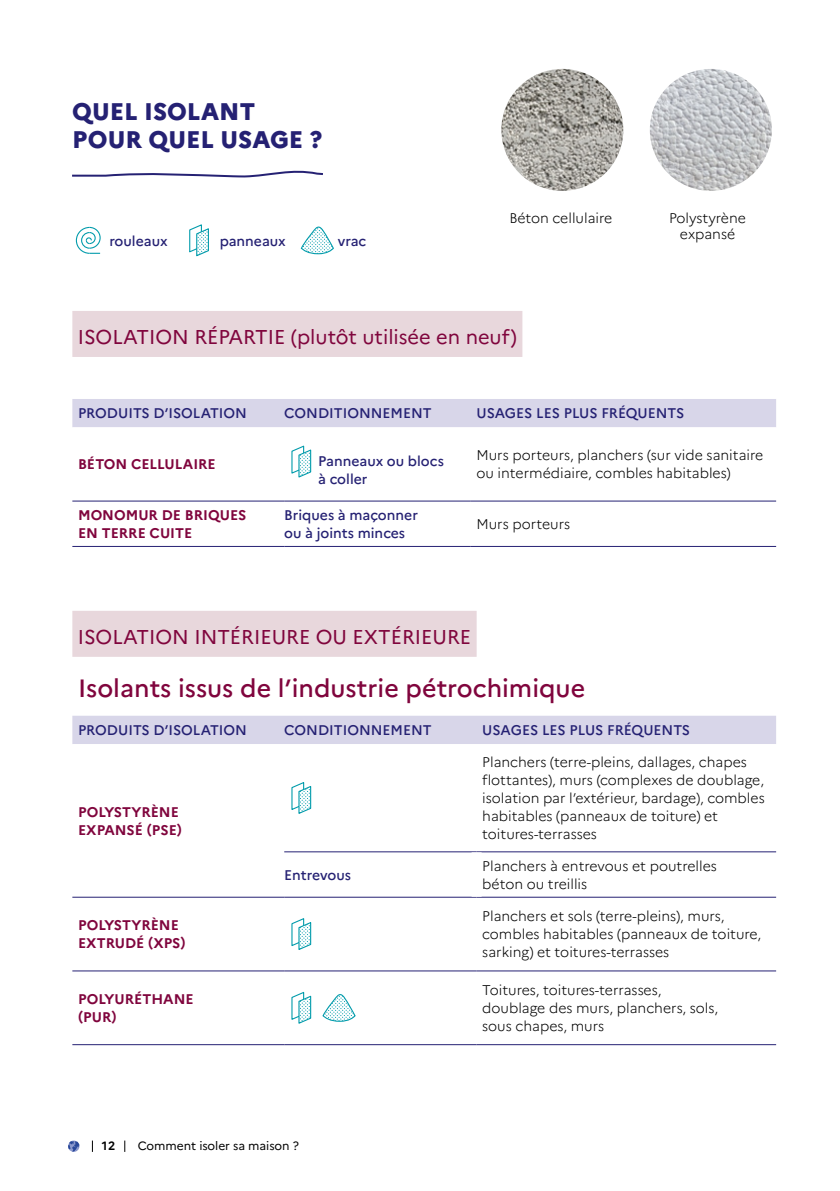
<style>
.page{position:relative;width:840px;height:1191px;background:#fff}
.page>*{position:absolute;margin:0;border:0;box-sizing:border-box;transform-origin:0 0}
.t1{font:500 25px "Marianne";color:#80053d}
.t2{font:800 24px/28px "Marianne";color:#252173}
.t3{font:20px "Marianne";color:#80053d}
.t4{font:300 14px/18px "Marianne";color:#000}
.t5{font:500 14px/18px "Marianne";color:#252173}
.t6{font:700 14px/18px "Marianne";color:#80053d}
.t7{font:12px "Marianne";letter-spacing:-.005em;color:#000}
.t8{font:700 12px "Marianne";color:#000}
</style>
<div class="page">
<svg style="left:72px;top:170px;width:251px;height:8px"></svg>
<svg style="left:68px;top:1140px;width:11px;height:11px"></svg>
<div style="left:72px;top:399px;width:703px;height:28px;background:#d8d6e9"></div>
<svg style="left:72px;top:501px;width:703px;height:45px"></svg>
<hr style="left:72px;top:500px;width:212px;height:1px;background:#252173">
<hr style="left:284px;top:500px;width:186px;height:1px;background:#252173">
<hr style="left:470px;top:500px;width:305px;height:1px;background:#252173">
<hr style="left:72px;top:546px;width:212px;height:1px;background:#252173">
<hr style="left:284px;top:546px;width:186px;height:1px;background:#252173">
<hr style="left:470px;top:546px;width:305px;height:1px;background:#252173">
<div style="left:72px;top:311px;width:450px;height:46px;background:#e8d7dc"></div>
<div style="left:78px;top:399px;width:169px;height:26px;background:#d8d6e9"></div>
<div style="left:284px;top:399px;width:147px;height:26px;background:#d8d6e9"></div>
<div style="left:476px;top:399px;width:208px;height:26px;background:#d8d6e9"></div>
<svg style="left:291px;top:445px;width:21px;height:33px"></svg>
<svg style="left:72px;top:715px;width:703px;height:29px;background:#dad9ea"></svg>
<svg style="left:72px;top:852px;width:703px;height:120px"></svg>
<hr style="left:72px;top:896px;width:212px;height:1px;background:#252173">
<hr style="left:284px;top:851px;width:192px;height:1px;background:#252173">
<hr style="left:476px;top:851px;width:299px;height:1px;background:#252173">
<hr style="left:284px;top:896px;width:192px;height:1px;background:#252173">
<hr style="left:476px;top:896px;width:299px;height:1px;background:#252173">
<hr style="left:72px;top:970px;width:212px;height:1px;background:#252173">
<hr style="left:284px;top:970px;width:192px;height:1px;background:#252173">
<hr style="left:476px;top:970px;width:299px;height:1px;background:#252173">
<hr style="left:72px;top:1044px;width:212px;height:1px;background:#252173">
<hr style="left:284px;top:1044px;width:192px;height:1px;background:#252173">
<hr style="left:476px;top:1044px;width:299px;height:1px;background:#252173">
<div style="left:471px;top:852px;width:10px;height:44px;background:#fff"></div>
<div style="left:72px;top:611px;width:404px;height:46px;background:#e8d7dc"></div>
<div style="left:78px;top:716px;width:169px;height:26px;background:#d8d6e9"></div>
<div style="left:284px;top:716px;width:147px;height:26px;background:#d8d6e9"></div>
<div style="left:482px;top:716px;width:207px;height:26px;background:#d8d6e9"></div>
<svg style="left:291px;top:782px;width:21px;height:32px"></svg>
<svg style="left:291px;top:917px;width:21px;height:34px"></svg>
<svg style="left:291px;top:991px;width:21px;height:33px"></svg>
<svg style="left:322px;top:994px;width:34px;height:28px"></svg>
<img style="left:501px;top:69px;width:122px;height:122px;border-radius:61px">
<img style="left:649px;top:69px;width:122px;height:122px;border-radius:61px">
<svg style="left:75px;top:226px;width:26px;height:28px"></svg>
<svg style="left:189px;top:224px;width:20px;height:33px"></svg>
<svg style="left:300px;top:226px;width:34px;height:29px"></svg>
<h2 class="t2" style="left:72px;top:96px;width:252px">QUEL ISOLANT<br>POUR QUEL USAGE ?</h2>
<p class="t5" style="left:109px;top:231px;width:60px">rouleaux</p>
<p class="t5" style="left:219px;top:231px;width:68px">panneaux</p>
<p class="t5" style="left:338px;top:231px;width:30px">vrac</p>
<p class="t4" style="left:509px;top:207px;width:104px">Béton cellulaire</p>
<p class="t4" style="left:668px;top:208px;width:78px;line-height:16px;text-align:center">Polystyrène expansé</p>
<h3 class="t3" style="left:78px;top:321px;width:440px">ISOLATION RÉPARTIE (plutôt utilisée en neuf)</h3>
<p class="t5" style="left:78px;top:403px;width:170px">PRODUITS D’ISOLATION</p>
<p class="t5" style="left:284px;top:403px;width:149px">CONDITIONNEMENT</p>
<p class="t5" style="left:476px;top:403px;width:209px">USAGES LES PLUS FRÉQUENTS</p>
<p class="t6" style="left:78px;top:454px;width:139px">BÉTON CELLULAIRE</p>
<p class="t5" style="left:318px;top:451px;width:127px">Panneaux ou blocs à coller</p>
<p class="t4" style="left:476px;top:445px;width:288px">Murs porteurs, planchers (sur vide sanitaire ou intermédiaire, combles habitables)</p>
<p class="t6" style="left:78px;top:505px;width:170px">MONOMUR DE BRIQUES<br>EN TERRE CUITE</p>
<p class="t5" style="left:284px;top:505px;width:135px">Briques à maçonner ou à joints minces</p>
<p class="t4" style="left:476px;top:514px;width:95px">Murs porteurs</p>
<h3 class="t3" style="left:78px;top:621px;width:395px">ISOLATION INTÉRIEURE OU EXTÉRIEURE</h3>
<h1 class="t1" style="left:78px;top:668px;width:508px">Isolants issus de l’industrie pétrochimique</h1>
<p class="t5" style="left:78px;top:720px;width:170px">PRODUITS D’ISOLATION</p>
<p class="t5" style="left:284px;top:720px;width:149px">CONDITIONNEMENT</p>
<p class="t5" style="left:482px;top:720px;width:209px">USAGES LES PLUS FRÉQUENTS</p>
<p class="t6" style="left:78px;top:801px;width:105px">POLYSTYRÈNE<br>EXPANSÉ (PSE)</p>
<p class="t4" style="left:482px;top:752px;width:284px">Planchers (terre-pleins, dallages, chapes flottantes), murs (complexes de doublage, isolation par l’extérieur, bardage), combles habitables (panneaux de toiture) et toitures-terrasses</p>
<p class="t5" style="left:284px;top:864px;width:68px">Entrevous</p>
<p class="t4" style="left:482px;top:855px;width:236px">Planchers à entrevous et poutrelles béton ou treillis</p>
<p class="t6" style="left:78px;top:915px;width:109px">POLYSTYRÈNE<br>EXTRUDÉ (XPS)</p>
<p class="t4" style="left:482px;top:906px;width:280px">Planchers et sols (terre-pleins), murs, combles habitables (panneaux de toiture, sarking) et toitures-terrasses</p>
<p class="t6" style="left:78px;top:989px;width:117px">POLYURÉTHANE (PUR)</p>
<p class="t4" style="left:482px;top:980px;width:237px">Toitures, toitures-terrasses, doublage des murs, planchers, sols, sous chapes, murs</p>
<p class="t8" style="left:102px;top:1136px;width:15px">12</p>
<p class="t7" style="left:138px;top:1136px;width:162px">Comment isoler sa maison ?</p>
</div>
